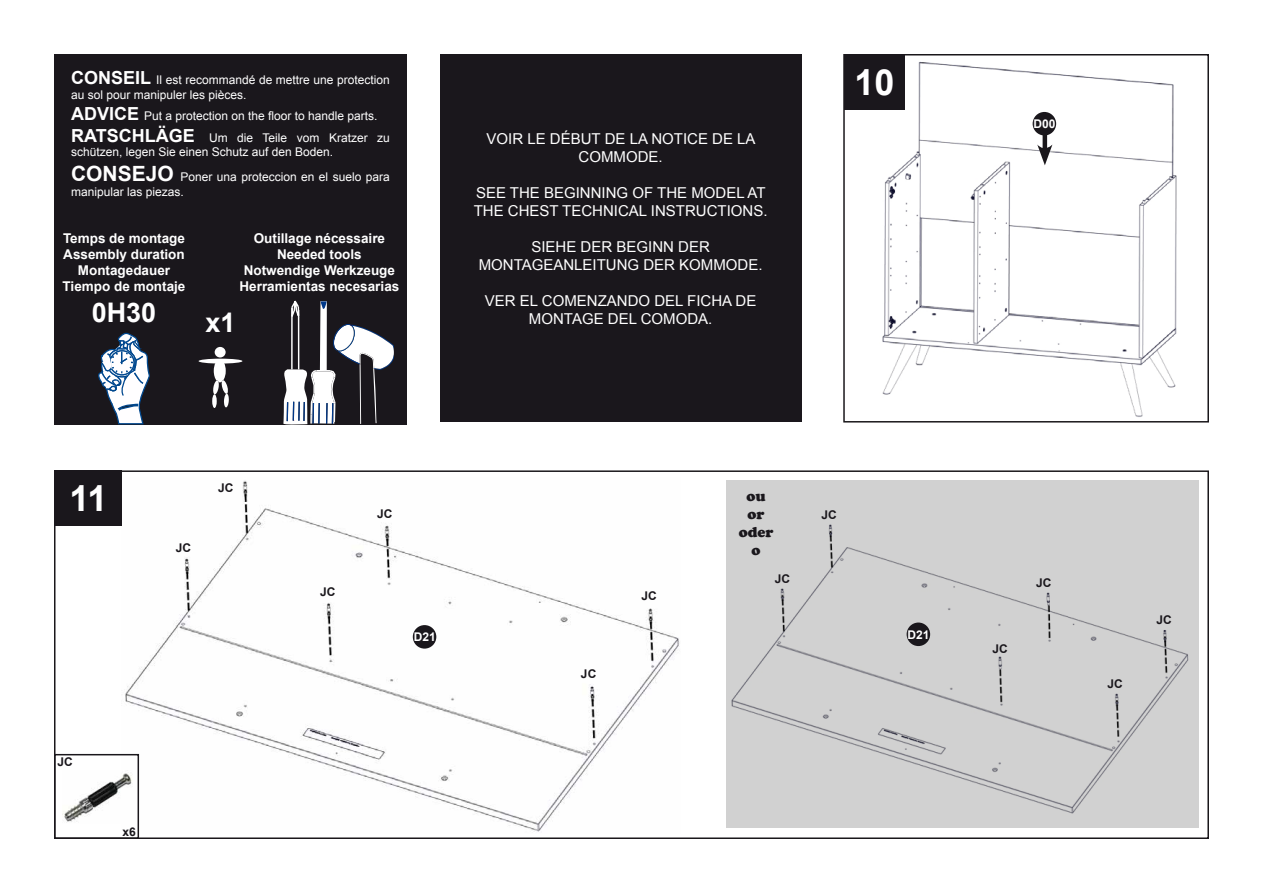
<style>
.page{position:relative;width:1263px;height:893px;background:#fff}
.page>*{position:absolute;margin:0;border:0;box-sizing:border-box;transform-origin:0 0}
.t1{font:700 36px "Arial";color:#fff}
.t2{font:700 27px "Arial";color:#fff}
.t3{font:15px/18px "Arial";color:#fff;text-align:center}
.t4{font:900 15px/18px "Cooper";color:#1a171c;text-align:center}
.t5{font:700 13.5px/16.2px "Arial";color:#fff;text-align:center}
.t6{font:12px/14.4px "Arial";color:#fff}
.t7{font:700 12px "Arial";color:#1a171c}
.t8{font:700 12px "Arial";color:#fff}
.s1{font-weight:700;font-size:18px}
.s2{font-weight:700;font-size:21px}
</style>
<div class="page">
<div style="left:440px;top:54px;width:361px;height:368px;background:#1a171c"></div>
<img style="left:882px;top:57px;width:295px;height:360px">
<img style="left:121px;top:481px;width:559px;height:353px">
<div style="left:726px;top:480px;width:473px;height:347px;background:#d1d1d1"></div>
<img style="left:731px;top:524px;width:458px;height:290px">
<div style="left:54px;top:54px;width:353px;height:370px;background:#1a171c"></div>
<div style="left:215px;top:347px;width:11px;height:10px;background:#fff;border-radius:50%"></div>
<div style="left:199px;top:359px;width:43px;height:5px;background:#fff;border-radius:50%"></div>
<svg style="left:213px;top:363px;width:16px;height:44px"></svg>
<svg style="left:98px;top:332px;width:96px;height:93px"></svg>
<svg style="left:283px;top:300px;width:111px;height:125px"></svg>
<div style="left:55px;top:470px;width:67px;height:56px;background:#1a171c"></div>
<div style="left:843px;top:54px;width:366px;height:369px;border:2px solid #1a171b"></div>
<div style="left:844px;top:54px;width:60px;height:56px;background:#1a171c"></div>
<div style="left:1033px;top:112px;width:23px;height:23px;background:#1a171c;border-radius:50%"></div>
<div style="left:1042px;top:134px;width:5px;height:19px;background:#1a171b"></div>
<svg style="left:1037px;top:145px;width:15px;height:20px"></svg>
<div style="left:413px;top:625px;width:23px;height:24px;background:#1a171c;border-radius:50%"></div>
<div style="left:54px;top:754px;width:85px;height:85px;border:2px solid #1a171c"></div>
<img style="left:63px;top:771px;width:70px;height:53px">
<div style="left:907px;top:622px;width:23px;height:24px;background:#1a171c;border-radius:50%"></div>
<p class="t6" style="left:71px;top:73px;width:320px"><span class="s1">CONSEIL</span> Il est recommandé de mettre une protection au sol pour manipuler les pièces.</p>
<p class="t6" style="left:71px;top:105px;width:320px;line-height:21.6px"><span class="s1">ADVICE</span> Put a protection on the floor to handle parts.<br><span class="s1">RATSCHLÄGE</span> Um die Teile vom Kratzer zu</p>
<p class="t6" style="left:71px;top:139px;width:320px;line-height:25.2px">schützen, legen Sie einen Schutz auf den Boden.<br><span class="s2">CONSEJO</span> Poner una proteccion en el suelo para</p>
<p class="t6" style="left:71px;top:184px;width:114px">manipular las piezas.</p>
<p class="t5" style="left:63px;top:230px;width:124px">Temps de montage<br>Assembly duration<br>Montagedauer<br>Tiempo de montaje</p>
<h2 class="t2" style="left:205px;top:304px;width:32px">x1</h2>
<p class="t5" style="left:239px;top:230px;width:161px">Outillage nécessaire<br>Needed tools<br>Notwendige Werkzeuge<br>Herramientas necesarias</p>
<h2 class="t2" style="left:92px;top:294px;width:66px">0H30</h2>
<p class="t3" style="left:487px;top:130px;width:270px">VOIR LE DÉBUT DE LA NOTICE DE LA<br>COMMODE.</p>
<p class="t3" style="left:474px;top:184px;width:295px;text-align:left">SEE THE BEGINNING OF THE MODEL AT<br>THE CHEST TECHNICAL INSTRUCTIONS.</p>
<p class="t3" style="left:479px;top:238px;width:285px">SIEHE DER BEGINN DER<br>MONTAGEANLEITUNG DER KOMMODE.</p>
<p class="t3" style="left:485px;top:292px;width:273px">VER EL COMENZANDO DEL FICHA DE<br>MONTAGE DEL COMODA.</p>
<h1 class="t1" style="left:854px;top:58px;width:42px">10</h1>
<h1 class="t1" style="left:69px;top:475px;width:40px">11</h1>
<p class="t7" style="left:176px;top:540px;width:17px">JC</p>
<p class="t7" style="left:218px;top:480px;width:17px">JC</p>
<p class="t7" style="left:58px;top:754px;width:17px">JC</p>
<p class="t7" style="left:123px;top:823px;width:15px">x6</p>
<p class="t7" style="left:320px;top:584px;width:17px">JC</p>
<p class="t7" style="left:377px;top:506px;width:17px">JC</p>
<p class="t8" style="left:414px;top:629px;width:24px">D21</p>
<p class="t7" style="left:581px;top:666px;width:17px">JC</p>
<p class="t7" style="left:641px;top:588px;width:17px">JC</p>
<p class="t4" style="left:739px;top:487px;width:36px">ou or oder o</p>
<p class="t7" style="left:775px;top:571px;width:17px">JC</p>
<p class="t7" style="left:821px;top:507px;width:17px">JC</p>
<p class="t8" style="left:907px;top:626px;width:24px">D21</p>
<p class="t8" style="left:1033px;top:116px;width:24px">D00</p>
<p class="t7" style="left:992px;top:640px;width:17px">JC</p>
<p class="t7" style="left:1036px;top:575px;width:17px">JC</p>
<p class="t7" style="left:1107px;top:676px;width:17px">JC</p>
<p class="t7" style="left:1156px;top:612px;width:17px">JC</p>
</div>
